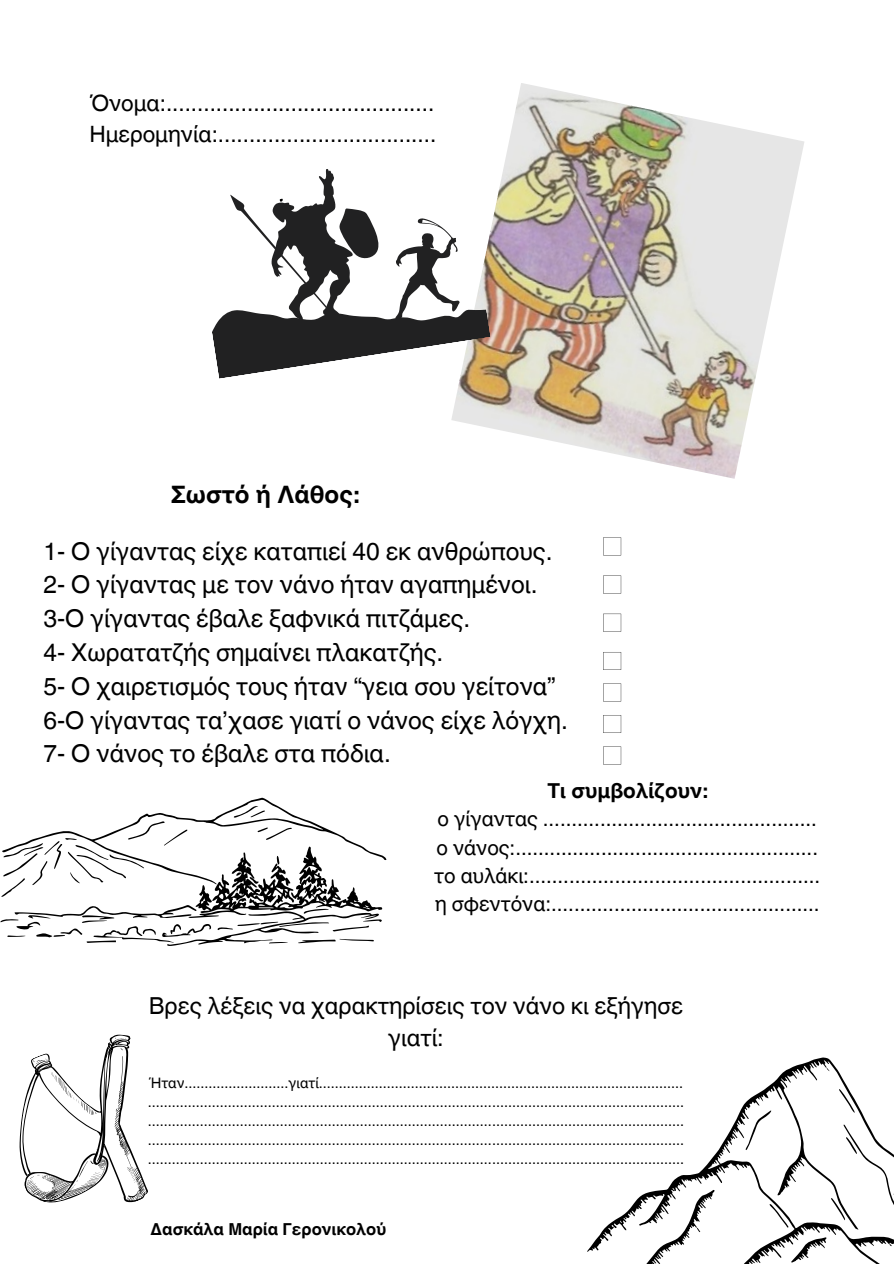
<style>
.page{position:relative;width:894px;height:1264px;background:#fff}
.page>*{position:absolute;margin:0;border:0;box-sizing:border-box;transform-origin:0 0}
.t1{font:24.6px/33.8px "Helvetica World";color:#000}
.t2{font:700 24px "Helvetica World";color:#000}
.t3{font:23.4px/32.7px "Helvetica World";color:#000;text-align:center}
.t4{font:22.5px "Helvetica World";color:#000}
.t5{font:20.55px/28.3px "Helvetica World";color:#000;text-align:center}
.t6{font:700 16.5px "Helvetica World";color:#000}
.t7{font:14.4px/19.2px "Helvetica World";color:#000;text-align:justify}
.s1{color:#fff}
.s2{font-weight:700}
</style>
<div class="page">
<img style="left:451px;top:83px;width:353px;height:396px">
<svg style="left:603px;top:575px;width:18px;height:18px"></svg>
<svg style="left:603px;top:613px;width:18px;height:18px"></svg>
<svg style="left:603px;top:652px;width:18px;height:18px"></svg>
<svg style="left:603px;top:683px;width:18px;height:18px"></svg>
<svg style="left:603px;top:715px;width:18px;height:18px"></svg>
<svg style="left:603px;top:537px;width:18px;height:18px"></svg>
<svg style="left:603px;top:746px;width:18px;height:18px"></svg>
<svg style="left:212px;top:167px;width:278px;height:212px"></svg>
<svg style="left:19px;top:1034px;width:129px;height:169px"></svg>
<svg style="left:587px;top:1057px;width:292px;height:206px"></svg>
<svg style="left:639px;top:1189px;width:75px;height:74px"></svg>
<svg style="left:826px;top:1067px;width:3px;height:4px"></svg>
<svg style="left:745px;top:1089px;width:149px;height:173px"></svg>
<svg style="left:0;top:797px;width:386px;height:149px"></svg>
<p class="t4" style="left:89px;top:90px;width:346px">Όνομα:...........................................</p>
<p class="t4" style="left:89px;top:121px;width:348px">Ημερομηνία:...................................</p>
<h2 class="t2" style="left:171px;top:475px;width:197px">Σωστό ή Λάθος:<span class="s1">;</span></h2>
<h2 class="t1" style="left:43px;top:534px;width:526px">1- Ο γίγαντας είχε καταπιεί 40 εκ ανθρώπους.<br>2- Ο γίγαντας με τον νάνο ήταν αγαπημένοι.<br>3-Ο γίγαντας έβαλε ξαφνικά πιτζάμες.<br>4- Χωρατατζής σημαίνει πλακατζής.<br>5- Ο χαιρετισμός τους ήταν “γεια σου γείτονα” 6-Ο γίγαντας τα’χασε γιατί ο νάνος είχε λόγχη.<br>7- Ο νάνος το έβαλε στα πόδια.</h2>
<h1 class="t5" style="left:434px;top:776px;width:387px"><span class="s2">Τι συμβολίζουν:<br></span>ο γίγαντας ................................................ ο νάνος:..................................................... το αυλάκι:................................................... η σφεντόνα:...............................................</h1>
<p class="t3" style="left:149px;top:989px;width:535px">Βρες λέξεις να χαρακτηρίσεις τον νάνο κι εξήγησε γιατί:</p>
<p class="t7" style="left:148px;top:1073px;width:537px">Ήταν..........................γιατί........................................................................................... ...................................................................................................................................... ...................................................................................................................................... ...................................................................................................................................... ......................................................................................................................................</p>
<p class="t6" style="left:151px;top:1215px;width:237px">Δασκάλα Μαρία Γερονικολού</p>
</div>
